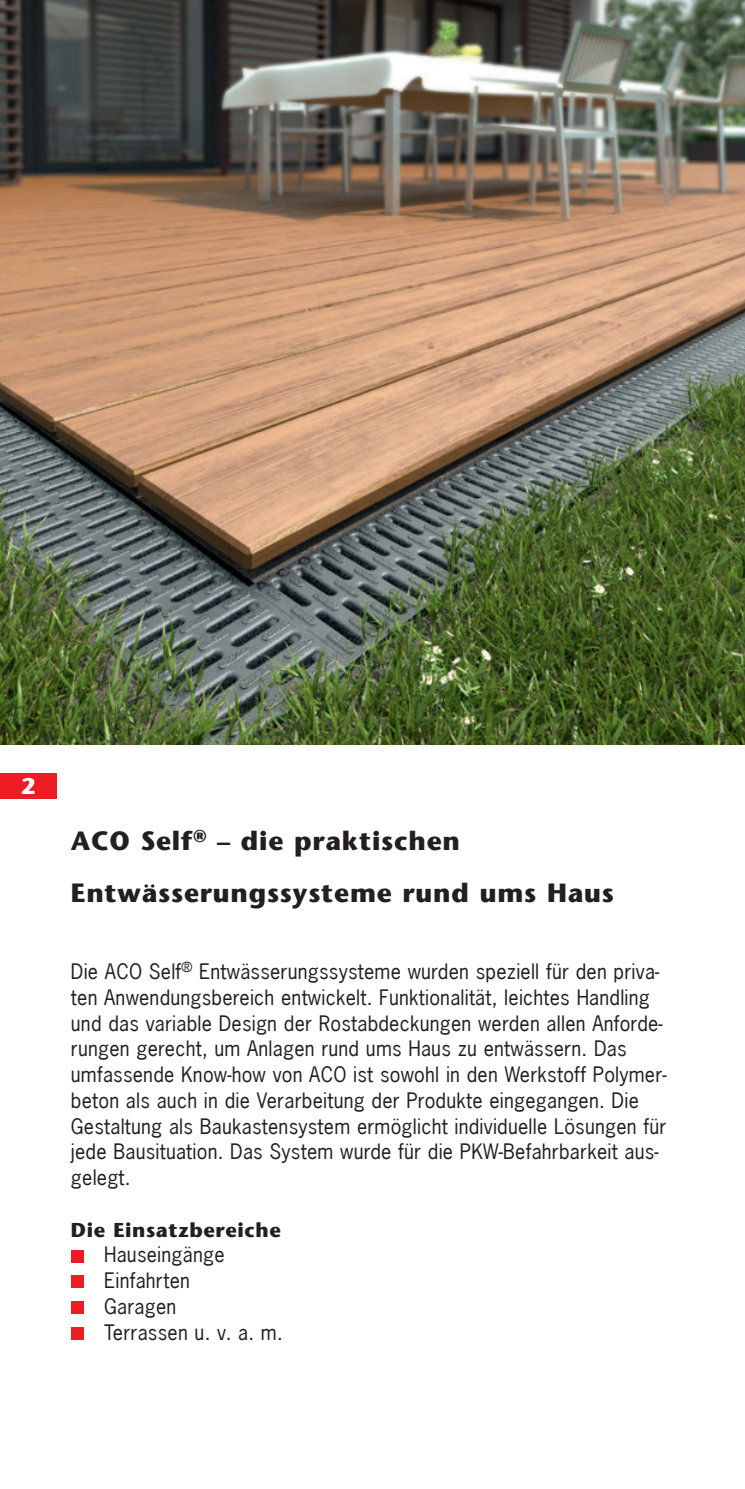
<style>
.page{position:relative;width:745px;height:1489px;background:#fff}
.page>*{position:absolute;margin:0;border:0;box-sizing:border-box;transform-origin:0 0}
.Headline{font:700 26.25px/51.5px "Stone Sans";letter-spacing:.03em;color:#231f20}
.t1{font:700 22.5px "Stone Sans";color:#fff}
.Fließtext{font:20px/25.8px "News Gothic";letter-spacing:.01em;color:#231f20}
.kleine_Head{font:700 20px "Stone Sans";letter-spacing:.03em;color:#231f20}
.kleine_Head-2{font:20px "News Gothic";letter-spacing:.01em;color:#231f20}
</style>
<div class="page">
<div style="left:0;top:772px;width:57px;height:26px;background:#ee1d23"></div>
<div style="left:71px;top:1249px;width:13px;height:13px;background:#ee1d23"></div>
<div style="left:71px;top:1275px;width:13px;height:13px;background:#ee1d23"></div>
<div style="left:71px;top:1300px;width:13px;height:13px;background:#ee1d23"></div>
<div style="left:71px;top:1326px;width:13px;height:13px;background:#ee1d23"></div>
<img style="left:0;top:0;width:744px;height:744px">
<p class="t1" style="left:21px;top:772px;width:16px">2</p>
<p class="Headline" style="left:71px;top:815px;width:544px">ACO Self<sup>®</sup> – die praktischen<br>Entwässerungssysteme rund ums Haus</p>
<p class="Fließtext" style="left:71px;top:958px;width:596px">Die ACO Self<sup>®</sup> Entwässerungssysteme wurden speziell für den priva&shy;ten Anwendungsbereich entwickelt. Funktionalität, leichtes Handling und das variable Design der Rostabdeckungen werden allen Anforde&shy;rungen gerecht, um Anlagen rund ums Haus zu entwässern. Das umfassende Know-how von ACO ist sowohl in den Werkstoff Polymer&shy;beton als auch in die Verarbeitung der Produkte eingegangen. Die Gestaltung als Baukastensystem ermöglicht individuelle Lösungen für jede Bausituation. Das System wurde für die PKW-Befahrbarkeit aus&shy;gelegt.</p>
<p class="kleine_Head" style="left:71px;top:1217px;width:211px">Die Einsatzbereiche</p>
<p class="kleine_Head-2" style="left:104px;top:1241px;width:122px">Hauseingänge</p>
<p class="Fließtext" style="left:104px;top:1267px;width:87px">Einfahrten</p>
<p class="Fließtext" style="left:104px;top:1293px;width:74px">Garagen</p>
<p class="Fließtext" style="left:104px;top:1318px;width:180px">Terrassen u. v. a. m.</p>
</div>
